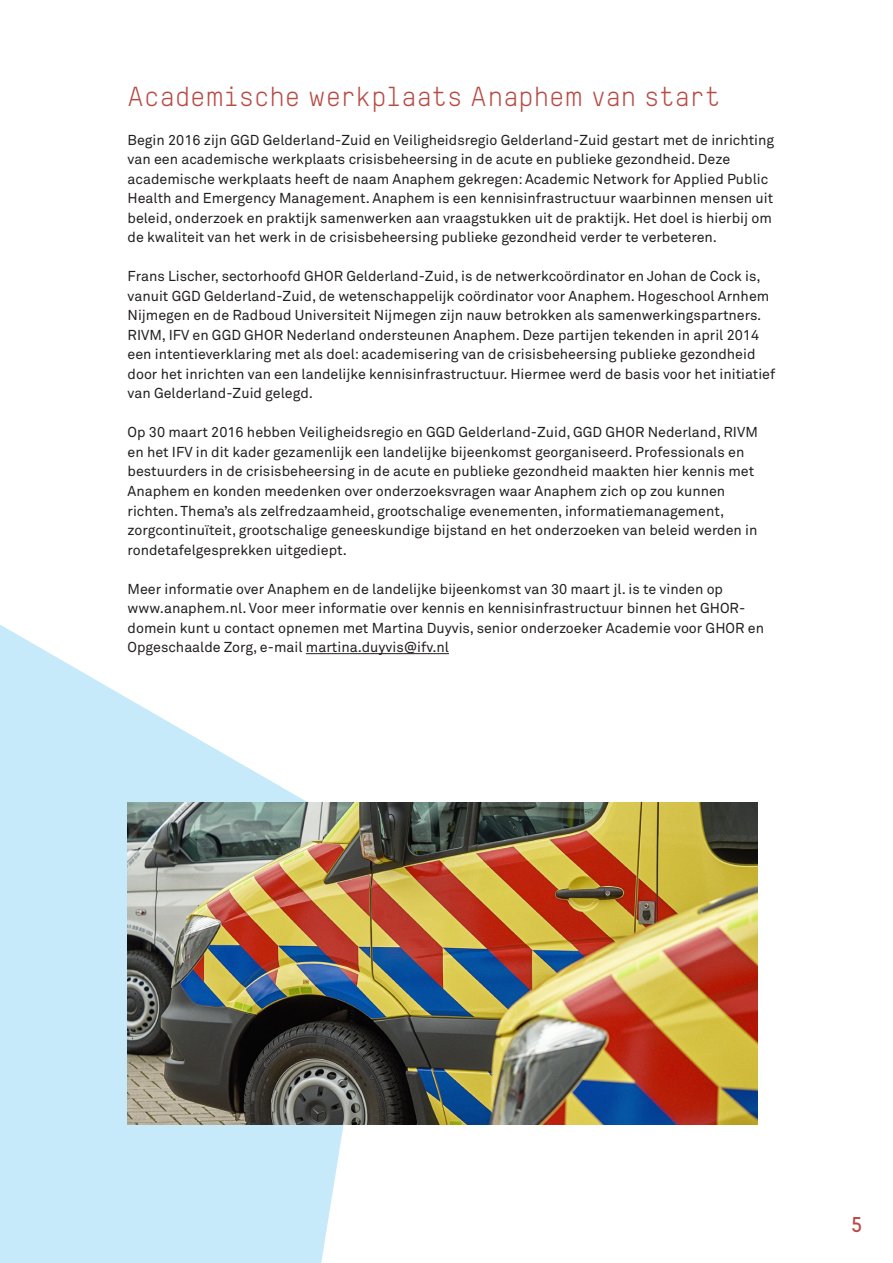
<style>
.page{position:relative;width:893px;height:1263px;background:#fff}
.page>*{position:absolute;margin:0;border:0;box-sizing:border-box;transform-origin:0 0}
.Kop_1_TStar_rood{font:27px "TSTARTW";letter-spacing:.015em;color:#b74c45}
.t1{font:700 21px "TSTARTW";color:#b74c45}
.AGOZ_broodtekst{font:14.25px/19.5px "Akkurat Std";color:#231f20}
</style>
<div class="page">
<svg style="left:0;top:625px;width:388px;height:638px;fill:#c6eafa"></svg>
<hr style="left:306px;top:653px;width:143px;height:1px;background:#231f20">
<img style="left:128px;top:803px;width:630px;height:322px">
<p class="Kop_1_TStar_rood" style="left:128px;top:80px;width:594px">Academische werkplaats Anaphem van start</p>
<p class="AGOZ_broodtekst" style="left:128px;top:130px;width:648px">Begin 2016 zijn GGD Gelderland-Zuid en Veiligheidsregio Gelderland-Zuid gestart met de inrichting van een academische werkplaats crisisbeheersing in de acute en publieke gezondheid. Deze academische werkplaats heeft de naam Anaphem gekregen: Academic Network for Applied Public Health and Emergency Management. Anaphem is een kennisinfrastructuur waarbinnen mensen uit beleid, onderzoek en praktijk samenwerken aan vraagstukken uit de praktijk. Het doel is hierbij om de kwaliteit van het werk in de crisisbeheersing publieke gezondheid verder te verbeteren.</p>
<p class="AGOZ_broodtekst" style="left:128px;top:267px;width:649px">Frans Lischer, sectorhoofd GHOR Gelderland-Zuid, is de netwerkcoördinator en Johan de Cock is, vanuit GGD Gelderland-Zuid, de wetenschappelijk coördinator voor Anaphem. Hogeschool Arnhem Nijmegen en de Radboud Universiteit Nijmegen zijn nauw betrokken als samenwerkingspartners.<br>RIVM, IFV en GGD GHOR Nederland ondersteunen Anaphem. Deze partijen tekenden in april 2014 een intentieverklaring met als doel: academisering van de crisisbeheersing publieke gezondheid door het inrichten van een landelijke kennisinfrastructuur. Hiermee werd de basis voor het initiatief van Gelderland-Zuid gelegd.</p>
<p class="AGOZ_broodtekst" style="left:128px;top:423px;width:632px">Op 30 maart 2016 hebben Veiligheidsregio en GGD Gelderland-Zuid, GGD GHOR Nederland, RIVM en het IFV in dit kader gezamenlijk een landelijke bijeenkomst georganiseerd. Professionals en bestuurders in de crisisbeheersing in de acute en publieke gezondheid maakten hier kennis met Anaphem en konden meedenken over onderzoeksvragen waar Anaphem zich op zou kunnen richten. Thema’s als zelfredzaamheid, grootschalige evenementen, informatiemanagement, zorgcontinuïteit, grootschalige geneeskundige bijstand en het onderzoeken van beleid werden in rondetafelgesprekken uitgediept.</p>
<p class="AGOZ_broodtekst" style="left:128px;top:579px;width:638px">Meer informatie over Anaphem en de landelijke bijeenkomst van 30 maart jl. is te vinden op www.anaphem.nl. Voor meer informatie over kennis en kennisinfrastructuur binnen het GHOR&shy;domein kunt u contact opnemen met Martina Duyvis, senior onderzoeker Academie voor GHOR en Opgeschaalde Zorg, e-mail martina.duyvis@ifv.nl</p>
<h2 class="t1" style="left:851px;top:1212px;width:14px">5</h2>
</div>
